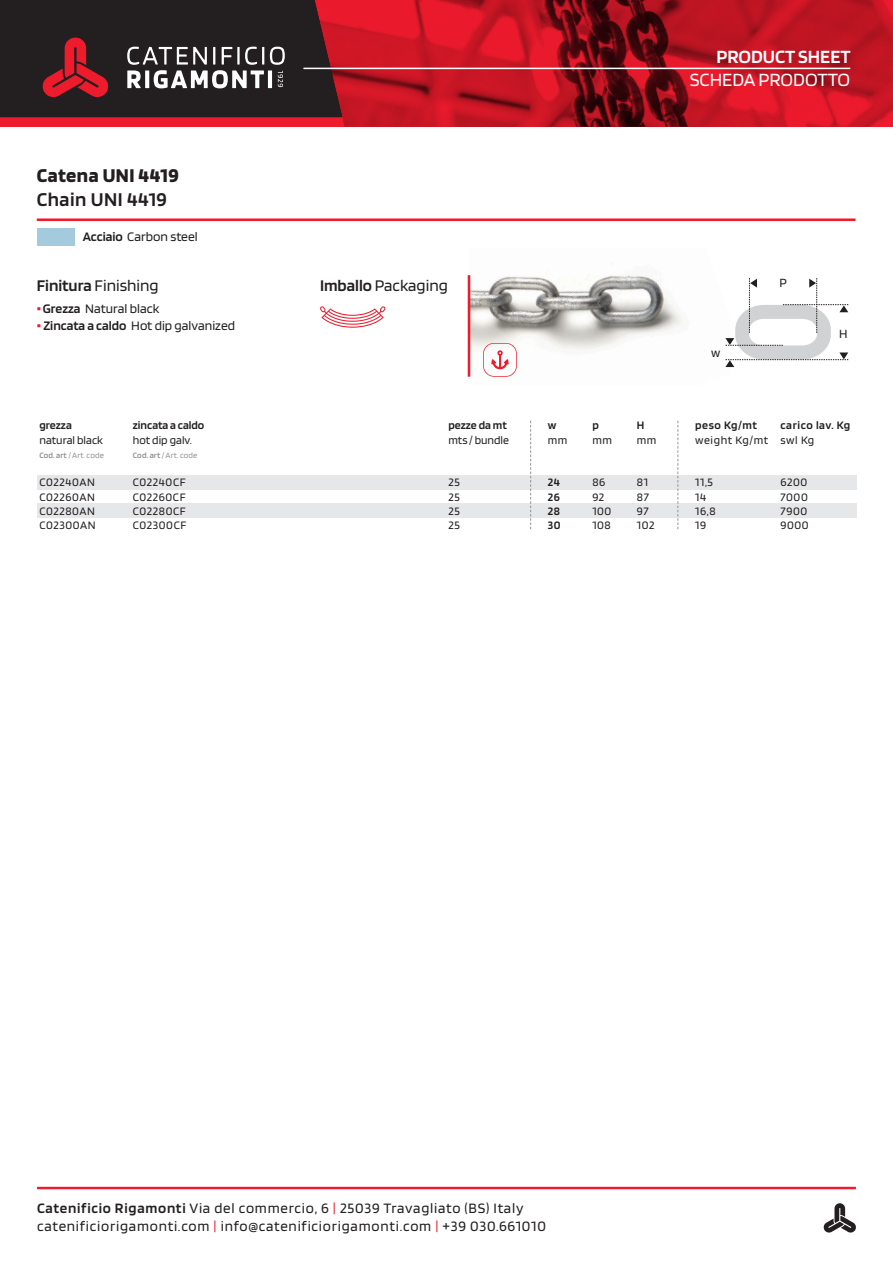
<style>
.page{position:relative;width:893px;height:1263px;background:#fff}
.page>*{position:absolute;margin:0;border:0;box-sizing:border-box;transform-origin:0 0}
.t1{font:700 20.4px "Blinker";letter-spacing:.025em;color:#231f20}
.t2{font:600 20.4px "Blinker";letter-spacing:.025em;color:#231f20}
.t3{font:19.5px "Blinker";color:#fff}
.t4{font:600 19.5px "Blinker";color:#fff}
.t5{font:16.95px "Blinker";color:#231f20}
.t6{font:15px/18px "Blinker";letter-spacing:.05em;color:#231f20}
.t7{font:13.65px "Blinker";color:#231f20}
.t8{font:13.05px "Blinker";color:#231f20}
.t9{font:11.85px "Blinker";letter-spacing:.05em;color:#231f20}
.t10{font:600 11.85px "Blinker";color:#231f20}
.t11{font:11.85px "Blinker";color:#231f20}
.t12{font:600 11.85px "Blinker";letter-spacing:.05em;color:#231f20}
.t13{font:8.55px "Blinker";letter-spacing:.01em;color:#939598}
.s1{font-weight:600}
.s2{font-weight:800;color:#ee1b2d}
.s3{color:#ee1b2d}
</style>
<div class="page">
<svg style="left:0;top:0;width:893px;height:127px;background:#b81522"></svg>
<svg style="left:0;top:0;width:342px;height:117px;background:#3c2a2c"></svg>
<hr style="left:303px;top:68px;width:547px;height:1px;background:#fff">
<hr style="left:37px;top:1187px;width:819px;height:2px;background:#ee1b2d">
<svg style="left:823px;top:1203px;width:33px;height:30px"></svg>
<hr style="left:37px;top:218px;width:818px;height:3px;background:#ee1b2d">
<div style="left:37px;top:475px;width:819px;height:14px;background:#e6e7e9"></div>
<div style="left:37px;top:504px;width:819px;height:14px;background:#e6e7e9"></div>
<img style="left:470px;top:275px;width:260px;height:102px">
<hr style="left:468px;top:275px;width:2px;height:102px;background:#ee1b2d">
<svg style="left:725px;top:278px;width:123px;height:89px"></svg>
<svg style="left:677px;top:421px;width:1px;height:108px"></svg>
<svg style="left:530px;top:421px;width:1px;height:108px"></svg>
<svg style="left:320px;top:306px;width:66px;height:22px"></svg>
<div style="left:37px;top:228px;width:38px;height:17px;background:#a3cbdd"></div>
<svg style="left:483px;top:343px;width:34px;height:34px"></svg>
<p class="t1" style="left:37px;top:165px;width:144px">Catena UNI 4419</p>
<p class="t2" style="left:37px;top:189px;width:132px">Chain UNI 4419</p>
<p class="t7" style="left:83px;top:229px;width:116px"><span class="s1">Acciaio</span> Carbon steel</p>
<p class="t5" style="left:37px;top:277px;width:123px"><span class="s1">Finitura</span> Finishing</p>
<p class="t7" style="left:37px;top:302px;width:124px"><span class="s2">•</span> <span class="s1">Grezza</span> Natural black</p>
<p class="t7" style="left:37px;top:318px;width:200px"><span class="s2">•</span> <span class="s1">Zincata a caldo</span> Hot dip galvanized</p>
<p class="t10" style="left:39px;top:419px;width:34px">grezza</p>
<p class="t11" style="left:39px;top:434px;width:65px">natural black</p>
<p class="t13" style="left:39px;top:451px;width:66px"><span class="s1">Cod. art</span> / Art. code</p>
<p class="t9" style="left:39px;top:476px;width:57px">C02240AN</p>
<p class="t9" style="left:39px;top:491px;width:57px">C02260AN</p>
<p class="t9" style="left:39px;top:505px;width:57px">C02280AN</p>
<p class="t9" style="left:39px;top:519px;width:58px">C02300AN</p>
<p class="t10" style="left:133px;top:419px;width:73px">zincata a caldo</p>
<p class="t11" style="left:133px;top:434px;width:61px">hot dip galv.</p>
<p class="t13" style="left:133px;top:451px;width:66px"><span class="s1">Cod. art</span> / Art. code</p>
<p class="t9" style="left:133px;top:476px;width:54px">C02240CF</p>
<p class="t9" style="left:133px;top:491px;width:54px">C02260CF</p>
<p class="t9" style="left:133px;top:505px;width:54px">C02280CF</p>
<p class="t9" style="left:133px;top:519px;width:55px">C02300CF</p>
<h2 class="t4" style="left:716px;top:46px;width:136px">PRODUCT SHEET</h2>
<h2 class="t3" style="left:690px;top:70px;width:162px">SCHEDA PRODOTTO</h2>
<p class="t5" style="left:320px;top:277px;width:129px"><span class="s1">Imballo</span> Packaging</p>
<p class="t10" style="left:448px;top:419px;width:60px">pezze da mt</p>
<p class="t11" style="left:448px;top:434px;width:62px">mts / bundle</p>
<p class="t9" style="left:448px;top:476px;width:13px">25</p>
<p class="t9" style="left:448px;top:491px;width:13px">25</p>
<p class="t9" style="left:448px;top:505px;width:13px">25</p>
<p class="t9" style="left:448px;top:519px;width:13px">25</p>
<p class="t10" style="left:548px;top:419px;width:10px">w</p>
<p class="t9" style="left:548px;top:434px;width:21px">mm</p>
<p class="t10" style="left:548px;top:476px;width:14px">24</p>
<p class="t10" style="left:548px;top:491px;width:14px">26</p>
<p class="t10" style="left:548px;top:505px;width:14px">28</p>
<p class="t10" style="left:548px;top:519px;width:14px">30</p>
<p class="t10" style="left:592px;top:419px;width:8px">p</p>
<p class="t9" style="left:592px;top:434px;width:21px">mm</p>
<p class="t9" style="left:592px;top:476px;width:14px">86</p>
<p class="t9" style="left:592px;top:491px;width:13px">92</p>
<p class="t9" style="left:592px;top:505px;width:21px">100</p>
<p class="t9" style="left:592px;top:519px;width:20px">108</p>
<p class="t10" style="left:637px;top:419px;width:9px">H</p>
<p class="t9" style="left:637px;top:434px;width:21px">mm</p>
<p class="t9" style="left:637px;top:476px;width:13px">81</p>
<p class="t9" style="left:637px;top:491px;width:14px">87</p>
<p class="t9" style="left:637px;top:505px;width:13px">97</p>
<p class="t9" style="left:637px;top:519px;width:19px">102</p>
<p class="t8" style="left:711px;top:346px;width:11px">w</p>
<p class="t8" style="left:779px;top:276px;width:9px">P</p>
<p class="t8" style="left:839px;top:327px;width:10px">H</p>
<p class="t10" style="left:695px;top:419px;width:63px">peso Kg/mt</p>
<p class="t9" style="left:695px;top:434px;width:75px">weight Kg/mt</p>
<p class="t9" style="left:695px;top:476px;width:19px">11,5</p>
<p class="t9" style="left:695px;top:491px;width:13px">14</p>
<p class="t9" style="left:695px;top:505px;width:22px">16,8</p>
<p class="t9" style="left:695px;top:519px;width:13px">19</p>
<p class="t12" style="left:780px;top:419px;width:71px">carico lav. Kg</p>
<p class="t9" style="left:780px;top:434px;width:35px">swl Kg</p>
<p class="t9" style="left:780px;top:476px;width:28px">6200</p>
<p class="t9" style="left:780px;top:491px;width:29px">7000</p>
<p class="t9" style="left:780px;top:505px;width:28px">7900</p>
<p class="t9" style="left:780px;top:519px;width:30px">9000</p>
<p class="t6" style="left:37px;top:1200px;width:510px"><span class="s1">Catenificio Rigamonti</span> Via del commercio, 6 <span class="s3">|</span> 25039 Travagliato (BS) Italy catenificiorigamonti.com <span class="s3">|</span> info@catenificiorigamonti.com <span class="s3">|</span> +39 030.661010</p>
</div>
